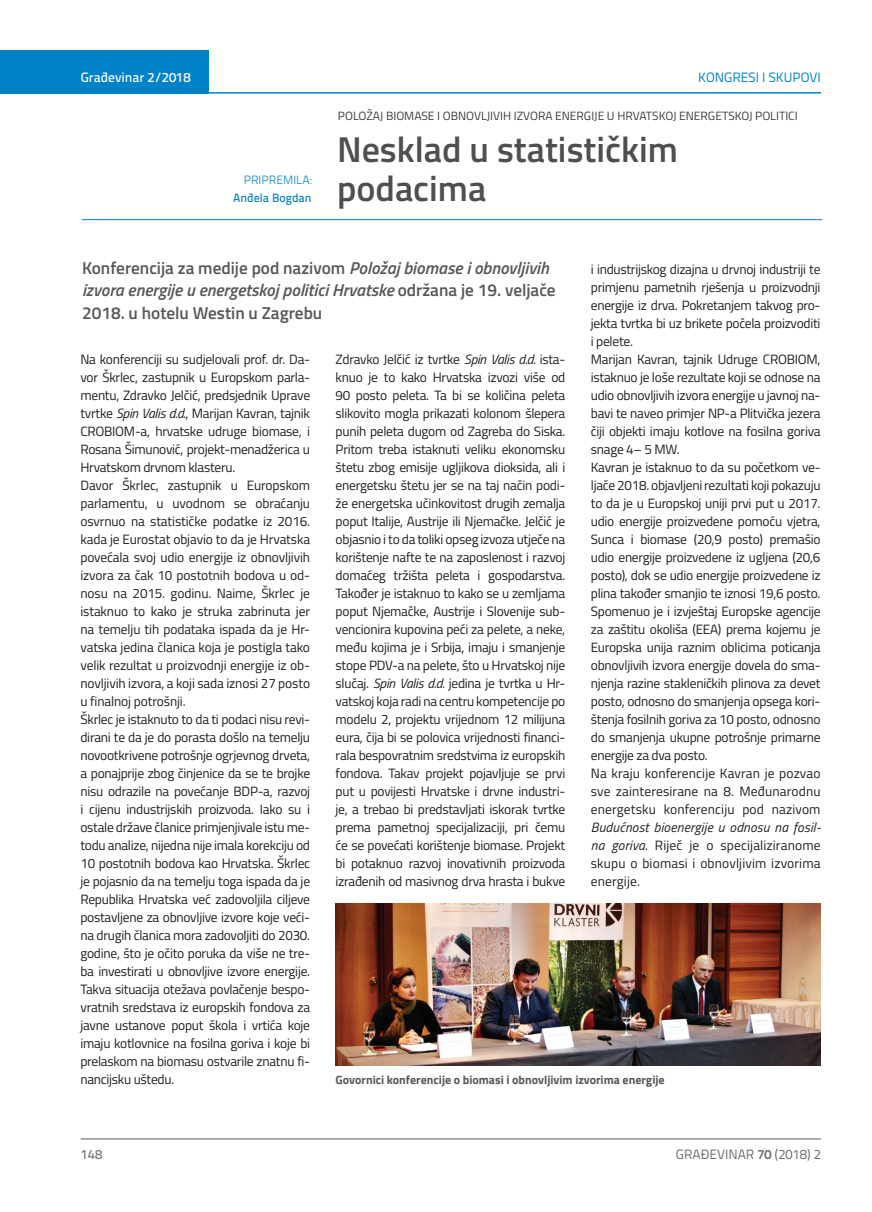
<style>
.page{position:relative;width:872px;height:1212px;background:#fff}
.page>*{position:absolute;margin:0;border:0;box-sizing:border-box;transform-origin:0 0}
.t1{font:600 36px/39px "Titillium";color:#4f4f51}
.t2{font:600 17.25px/22.5px "Titillium";color:#57585a}
.t3{font:13.5px/18px "Titillium";letter-spacing:-.02em;color:#231f20}
.t4{font:13.5px "Titillium Text 22 L";color:#6c6d70}
.t5{font:500 13.5px "Titillium Text 22 L";color:#fff}
.t6{font:13.5px "Titillium Text 22 L";color:#0082c8}
.t7{font:500 13.5px "Titillium Text 22 L";color:#787a7d}
.t8{font:12px "Titillium";color:#3e3e3f}
.t9{font:700 12px "Titillium";color:#57585a}
.t10{font:500 12px "Titillium Text 22 L";color:#0082c8}
.t11{font:300 12px "Titillium Text 22 L";color:#0082c8}
.s1{font-style:italic}
.s2{font-weight:700}
</style>
<div class="page">
<hr style="left:81px;top:1139px;width:740px;height:1px;background:#57585a">
<div style="left:0;top:50px;width:208px;height:44px;background:#0082c8"></div>
<hr style="left:0;top:92px;width:821px;height:2px;background:#0082c8">
<hr style="left:82px;top:219px;width:740px;height:1px;background:#0082c8">
<img style="left:336px;top:904px;width:484px;height:162px">
<p class="t5" style="left:81px;top:67px;width:111px">Građevinar 2/2018</p>
<p class="t6" style="left:698px;top:68px;width:124px">KONGRESI I SKUPOVI</p>
<p class="t11" style="left:244px;top:171px;width:69px">PRIPREMILA:</p>
<p class="t10" style="left:233px;top:188px;width:80px">Anđela Bogdan</p>
<p class="t8" style="left:338px;top:107px;width:461px">POLOŽAJ BIOMASE I OBNOVLJIVIH IZVORA ENERGIJE U HRVATSKOJ ENERGETSKOJ POLITICI</p>
<h1 class="t1" style="left:337px;top:128px;width:342px">Nesklad u statističkim podacima</h1>
<p class="t2" style="left:82px;top:255px;width:475px">Konferencija za medije pod nazivom <span class="s1">Položaj biomase i obnovljivih izvora energije u energetskoj politici Hrvatske</span> održana je 19. veljače<br>2018. u hotelu Westin u Zagrebu</p>
<p class="t3" style="left:80px;top:349px;width:231px">Na konferenciji su sudjelovali prof. dr. Da&shy;vor Škrlec, zastupnik u Europskom parla&shy;mentu, Zdravko Jelčić, predsjednik Uprave tvrtke <span class="s1">Spin Valis d.d.</span>, Marijan Kavran, tajnik CROBIOM-a, hrvatske udruge biomase, i Rosana Šimunović, projekt-menadžerica u Hrvatskom drvnom klasteru.<br>Davor Škrlec, zastupnik u Europskom parlamentu, u uvodnom se obraćanju osvrnuo na statističke podatke iz 2016. kada je Eurostat objavio to da je Hrvatska povećala svoj udio energije iz obnovljivih izvora za čak 10 postotnih bodova u od&shy;nosu na 2015. godinu. Naime, Škrlec je istaknuo to kako je struka zabrinuta jer na temelju tih podataka ispada da je Hr&shy;vatska jedina članica koja je postigla tako velik rezultat u proizvodnji energije iz ob&shy;novljivih izvora, a koji sada iznosi 27 posto u finalnoj potrošnji.<br>Škrlec je istaknuto to da ti podaci nisu revi&shy;dirani te da je do porasta došlo na temelju novootkrivene potrošnje ogrjevnog drveta, a ponajprije zbog činjenice da se te brojke nisu odrazile na povećanje BDP-a, razvoj i cijenu industrijskih proizvoda. Iako su i ostale države članice primjenjivale istu me&shy;todu analize, nijedna nije imala korekciju od 10 postotnih bodova kao Hrvatska. Škrlec je pojasnio da na temelju toga ispada da je Republika Hrvatska već zadovoljila ciljeve postavljene za obnovljive izvore koje veći&shy;na drugih članica mora zadovoljiti do 2030. godine, što je očito poruka da više ne tre&shy;ba investirati u obnovljive izvore energije.<br>Takva situacija otežava povlačenje bespo&shy;vratnih sredstava iz europskih fondova za javne ustanove poput škola i vrtića koje imaju kotlovnice na fosilna goriva i koje bi prelaskom na biomasu ostvarile znatnu fi&shy;nancijsku uštedu.</p>
<p class="t3" style="left:591px;top:259px;width:231px">i industrijskog dizajna u drvnoj industriji te primjenu pametnih rješenja u proizvodnji energije iz drva. Pokretanjem takvog pro&shy;jekta tvrtka bi uz brikete počela proizvoditi i pelete.<br>Marijan Kavran, tajnik Udruge CROBIOM, istaknuo je loše rezultate koji se odnose na udio obnovljivih izvora energije u javnoj na&shy;bavi te naveo primjer NP-a Plitvička jezera čiji objekti imaju kotlove na fosilna goriva snage 4– 5 MW.<br>Kavran je istaknuo to da su početkom ve&shy;ljače 2018. objavljeni rezultati koji pokazuju to da je u Europskoj uniji prvi put u 2017. udio energije proizvedene pomoću vjetra, Sunca i biomase (20,9 posto) premašio udio energije proizvedene iz ugljena (20,6 posto), dok se udio energije proizvedene iz plina također smanjio te iznosi 19,6 posto.<br>Spomenuo je i izvještaj Europske agencije za zaštitu okoliša (EEA) prema kojemu je Europska unija raznim oblicima poticanja obnovljivih izvora energije dovela do sma&shy;njenja razine stakleničkih plinova za devet posto, odnosno do smanjenja opsega kori&shy;štenja fosilnih goriva za 10 posto, odnosno do smanjenja ukupne potrošnje primarne energije za dva posto.<br>Na kraju konferencije Kavran je pozvao sve zainteresirane na 8. Međunarodnu energetsku konferenciju pod nazivom</p>
<p class="t3" style="left:591px;top:818px;width:231px;text-align:justify"><span class="s1">Budućnost bioenergije u odnosu na fosil&shy;na goriva</span>. Riječ je o specijaliziranome skupu o biomasi i obnovljivim izvorima energije.</p>
<p class="t3" style="left:335px;top:349px;width:231px;text-align:justify">Zdravko Jelčić iz tvrtke <span class="s1">Spin Valis d.d.</span> ista&shy;knuo je to kako Hrvatska izvozi više od 90 posto peleta. Ta bi se količina peleta slikovito mogla prikazati kolonom šlepera punih peleta dugom od Zagreba do Siska.<br>Pritom treba istaknuti veliku ekonomsku štetu zbog emisije ugljikova dioksida, ali i energetsku štetu jer se na taj način podi&shy;že energetska učinkovitost drugih zemalja poput Italije, Austrije ili Njemačke. Jelčić je objasnio i to da toliki opseg izvoza utječe na korištenje nafte te na zaposlenost i razvoj domaćeg tržišta peleta i gospodarstva.<br>Također je istaknuo to kako se u zemljama poput Njemačke, Austrije i Slovenije sub&shy;vencionira kupovina peći za pelete, a neke, među kojima je i Srbija, imaju i smanjenje stope PDV-a na pelete, što u Hrvatskoj nije slučaj. <span class="s1">Spin Valis d.d.</span> jedina je tvrtka u Hr&shy;vatskoj koja radi na centru kompetencije po modelu 2, projektu vrijednom 12 milijuna eura, čija bi se polovica vrijednosti financi&shy;rala bespovratnim sredstvima iz europskih fondova. Takav projekt pojavljuje se prvi put u povijesti Hrvatske i drvne industri&shy;je, a trebao bi predstavljati iskorak tvrtke prema pametnoj specijalizaciji, pri čemu će se povećati korištenje biomase. Projekt bi potaknuo razvoj inovativnih proizvoda izrađenih od masivnog drva hrasta i bukve</p>
<p class="t9" style="left:336px;top:1071px;width:330px">Govornici konferencije o biomasi i obnovljivim izvorima energije</p>
<p class="t7" style="left:81px;top:1144px;width:23px">148</p>
<p class="t4" style="left:676px;top:1144px;width:146px">GRAĐEVINAR <span class="s2">70</span> (2018) 2</p>
</div>
